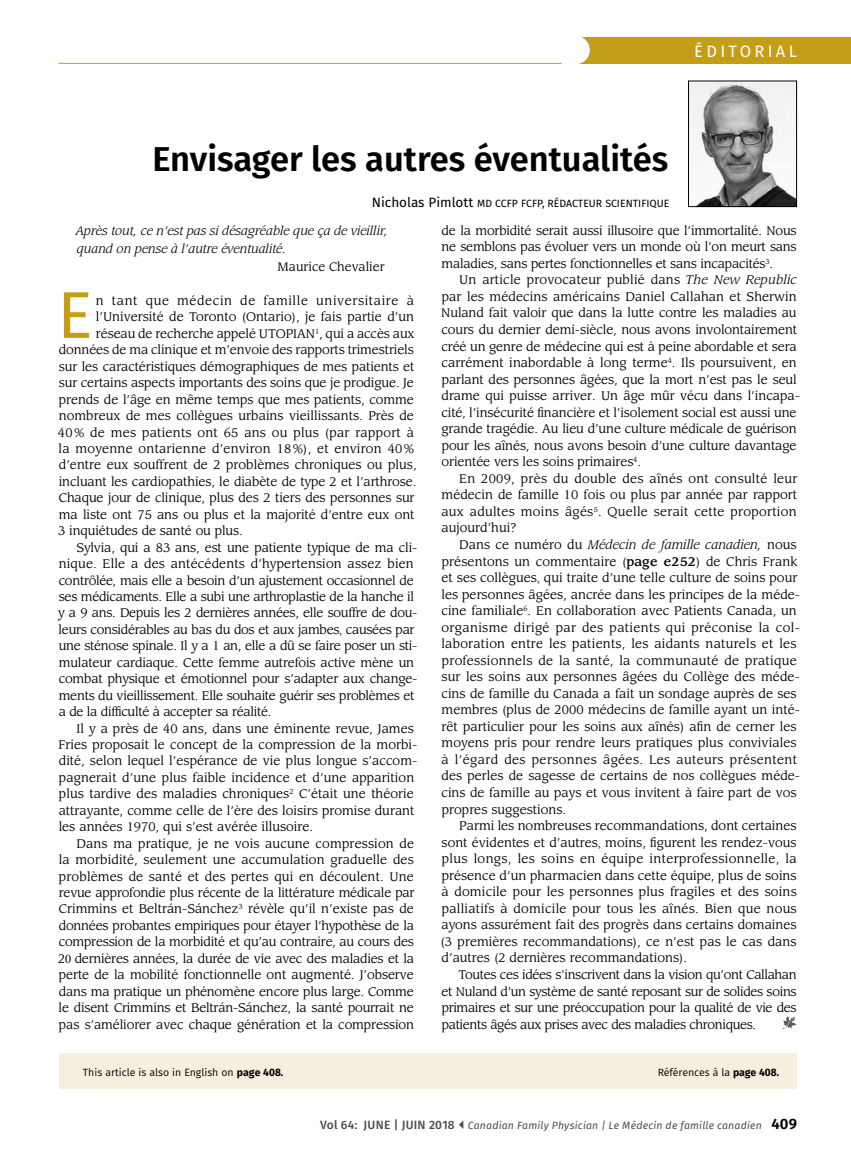
<style>
.page{position:relative;width:851px;height:1161px;background:#fff}
.page>*{position:absolute;margin:0;border:0;box-sizing:border-box;transform-origin:0 0}
.t1{font:66.15px "Fira Sans";color:#c49f16}
.t2{font:600 34.5px "Fira Sans";color:#000}
.t3{font:17.1px "Fira Sans";letter-spacing:.2em;color:#fff}
.t4{font:16.5px "Fira Sans";letter-spacing:.2em;color:#fff}
.t5{font:12.15px/16.5px "Leawood Std";letter-spacing:-.005em;color:#000;text-align:justify}
.t6{font:12.15px "Leawood Std";letter-spacing:-.025em;color:#000}
.t7{font:12.15px "Leawood Std";letter-spacing:.015em;color:#000}
.t8{font:12.15px "Leawood Std";letter-spacing:.02em;color:#000}
.t9{font:12.15px "Leawood Std";letter-spacing:.05em;color:#000}
.t10{font:italic 12px/18px "Leawood Std";color:#000}
.t11{font:12px "Leawood Std";color:#000}
.t12{font:italic 10.5px "Fira Sans";letter-spacing:.015em;color:#4d4d4f}
.t13{font:10.5px "Fira Sans";color:#000}
.t14{font:10.5px "Fira Sans";color:#000}
.s1{font-size:13.5px}
.s2{font-style:italic}
.s3{font-weight:500}
.s4{font-family:"Times New Roman"}
.s5{font-weight:700}
.s6{font-weight:500;font-style:normal;font-size:12px}
.s7{font-weight:600;font-style:normal;font-size:15px;color:#000}
</style>
<div class="page">
<img style="left:690px;top:83px;width:104px;height:122px">
<div style="left:688px;top:81px;width:108px;height:126px;border:1px solid #000"></div>
<hr style="left:58px;top:63px;width:503px;height:1px;background:#c49f16">
<div style="left:572px;top:37px;width:278px;height:27px;background:#c49f16"></div>
<div style="left:561px;top:36px;width:28px;height:28px;background:#fff;border-radius:50%"></div>
<svg style="left:782px;top:1015px;width:15px;height:14px"></svg>
<div style="left:59px;top:1053px;width:737px;height:36px;background:#f6efdf"></div>
<h3 class="t4" style="left:694px;top:39px;width:104px">ÉDITORIAL</h3>
<h3 class="t3" style="left:690px;top:40px;width:108px">ÉDITORIAL</h3>
<h2 class="t2" style="left:152px;top:131px;width:517px">Envisager les autres éventualités</h2>
<p class="t14" style="left:372px;top:195px;width:299px"><span class="s1">Nicholas Pimlott</span> MD CCFP FCFP, RÉDACTEUR SCIENTIFIQUE</p>
<p class="t10" style="left:76px;top:221px;width:313px">Après tout, ce n’est pas si désagréable que ça de vieillir, quand on pense à l’autre éventualité.</p>
<p class="t11" style="left:277px;top:259px;width:108px">Maurice Chevalier</p>
<h1 class="t1" style="left:57px;top:265px;width:37px">E</h1>
<p class="t9" style="left:96px;top:293px;width:319px">n tant que médecin de famille universitaire à</p>
<p class="t5" style="left:441px;top:222px;width:356px">de la morbidité serait aussi illusoire que l’immortalité. Nous ne semblons pas évoluer vers un monde où l’on meurt sans maladies, sans pertes fonctionnelles et sans incapacités<sup>3</sup>.</p>
<p class="t5" style="left:441px;top:272px;width:360px;text-align:left;text-indent:18px">Un article provocateur publié dans <span class="s2">The New Republic </span>par les médecins américains Daniel Callahan et Sherwin Nuland fait valoir que dans la lutte contre les maladies au cours du dernier demi-siècle, nous avons involontairement créé un genre de médecine qui est à peine abordable et sera carrément inabordable à long terme<sup>4</sup>. Ils poursuivent, en parlant des personnes âgées, que la mort n’est pas le seul drame qui puisse arriver. Un âge mûr vécu dans l’incapa&shy;cité, l’insécurité financière et l’isolement social est aussi une grande tragédie. Au lieu d’une culture médicale de guérison pour les aînés, nous avons besoin d’une culture davantage orientée vers les soins primaires<sup>4</sup>.</p>
<p class="t5" style="left:441px;top:470px;width:357px;text-indent:18px">En 2009, près du double des aînés ont consulté leur médecin de famille 10 fois ou plus par année par rapport aux adultes moins âgés<sup>5</sup>. Quelle serait cette proportion aujourd’hui?</p>
<p class="t5" style="left:441px;top:537px;width:360px;text-align:left;text-indent:18px">Dans ce numéro du <span class="s2">Médecin de famille canadien,</span> nous présentons un commentaire (<span class="s3">page e252</span>) de Chris Frank et ses collègues<span class="s4">,</span> qui traite d’une telle culture de soins pour les personnes âgées, ancrée dans les principes de la méde&shy;cine familiale<sup>6</sup>. En collaboration avec Patients Canada, un organisme dirigé par des patients qui préconise la col&shy;laboration entre les patients, les aidants naturels et les professionnels de la santé, la communauté de pratique sur les soins aux personnes âgées du Collège des méde&shy;cins de famille du Canada a fait un sondage auprès de ses membres (plus de 2000 médecins de famille ayant un inté&shy;rêt particulier pour les soins aux aînés) afin de cerner les moyens pris pour rendre leurs pratiques plus conviviales à l’égard des personnes âgées. Les auteurs présentent des perles de sagesse de certains de nos collègues méde&shy;cins de famille au pays et vous invitent à faire part de vos propres suggestions.</p>
<p class="t5" style="left:440px;top:818px;width:358px;text-indent:19px">Parmi les nombreuses recommandations, dont certaines sont évidentes et d’autres<span class="s4">,</span> moins, figurent les rendez-vous plus longs, les soins en équipe interprofessionnelle, la présence d’un pharmacien dans cette équipe, plus de soins à domicile pour les personnes plus fragiles et des soins palliatifs à domicile pour tous les aînés. Bien que nous ayons assurément fait des progrès dans certains domaines (3 premières recommandations), ce n’est pas le cas dans d’autres (2 dernières recommandations).</p>
<p class="t5" style="left:441px;top:967px;width:356px;text-indent:17px">Toutes ces idées s’inscrivent dans la vision qu’ont Callahan et Nuland d’un système de santé reposant sur de solides soins primaires et sur une préoccupation pour la qualité de vie des patients âgés aux prises avec des maladies chroniques.</p>
<p class="t5" style="left:96px;top:309px;width:320px">l’Université de Toronto (Ontario), je fais partie d’un</p>
<p class="t5" style="left:96px;top:326px;width:320px">réseau de recherche appelé UTOPIAN<sup>1</sup>, qui a accès aux</p>
<p class="t5" style="left:59px;top:342px;width:356px">données de ma clinique et m’envoie des rapports trimestriels</p>
<p class="t5" style="left:59px;top:358px;width:357px">sur les caractéristiques démographiques de mes patients et</p>
<p class="t5" style="left:59px;top:375px;width:356px">sur certains aspects importants des soins que je prodigue. Je</p>
<p class="t5" style="left:59px;top:391px;width:356px">prends de l’âge en même temps que mes patients, comme</p>
<p class="t5" style="left:59px;top:408px;width:356px">nombreux de mes collègues urbains vieillissants. Près de</p>
<p class="t8" style="left:58px;top:425px;width:357px">40 % de mes patients ont 65 ans ou plus (par rapport à</p>
<p class="t7" style="left:59px;top:441px;width:357px">la moyenne ontarienne d’environ 18%), et environ 40%</p>
<p class="t5" style="left:59px;top:457px;width:359px">d’entre eux souffrent de 2 problèmes chroniques ou plus,</p>
<p class="t5" style="left:59px;top:474px;width:359px">incluant les cardiopathies, le diabète de type 2 et l’arthrose.</p>
<p class="t5" style="left:59px;top:490px;width:357px">Chaque jour de clinique, plus des 2 tiers des personnes sur</p>
<p class="t5" style="left:59px;top:506px;width:357px">ma liste ont 75 ans ou plus et la majorité d’entre eux ont</p>
<p class="t5" style="left:58px;top:523px;width:186px">3 inquiétudes de santé ou plus.</p>
<p class="t5" style="left:77px;top:539px;width:342px">Sylvia, qui a 83 ans, est une patiente typique de ma cli-</p>
<p class="t5" style="left:59px;top:556px;width:356px">nique. Elle a des antécédents d’hypertension assez bien</p>
<p class="t6" style="left:59px;top:573px;width:356px">contrôlée, mais elle a besoin d’un ajustement occasionnel de</p>
<p class="t6" style="left:59px;top:589px;width:357px">ses médicaments. Elle a subi une arthroplastie de la hanche il</p>
<p class="t6" style="left:58px;top:606px;width:360px">y a 9 ans. Depuis les 2 dernières années, elle souffre de dou-</p>
<p class="t6" style="left:59px;top:622px;width:357px">leurs considérables au bas du dos et aux jambes<span class="s4">,</span> causées par</p>
<p class="t6" style="left:59px;top:639px;width:360px">une sténose spinale. Il y a 1 an, elle a dû se faire poser un sti-</p>
<p class="t5" style="left:59px;top:654px;width:357px">mulateur cardiaque. Cette femme autrefois active mène un</p>
<p class="t5" style="left:59px;top:671px;width:360px">combat physique et émotionnel pour s’adapter aux change-</p>
<p class="t6" style="left:59px;top:688px;width:357px">ments du vieillissement. Elle souhaite guérir ses problèmes et</p>
<p class="t6" style="left:59px;top:705px;width:214px">a de la difficulté à accepter sa réalité.</p>
<p class="t5" style="left:77px;top:720px;width:339px">Il y a près de 40 ans, dans une éminente revue, James</p>
<p class="t5" style="left:59px;top:737px;width:360px">Fries proposait le concept de la compression de la morbi-</p>
<p class="t5" style="left:59px;top:753px;width:360px">dité, selon lequel l’espérance de vie plus longue s’accom-</p>
<p class="t5" style="left:59px;top:770px;width:357px">pagnerait d’une plus faible incidence et d’une apparition</p>
<p class="t5" style="left:59px;top:786px;width:356px">plus tardive des maladies chroniques<sup>2</sup> C’était une théorie</p>
<p class="t5" style="left:59px;top:802px;width:357px">attrayante, comme celle de l’ère des loisirs promise durant</p>
<p class="t5" style="left:59px;top:819px;width:256px">les années 1970, qui s’est avérée illusoire.</p>
<p class="t5" style="left:77px;top:835px;width:339px">Dans ma pratique, je ne vois aucune compression de</p>
<p class="t5" style="left:59px;top:852px;width:357px">la morbidité, seulement une accumulation graduelle des</p>
<p class="t5" style="left:59px;top:868px;width:356px">problèmes de santé et des pertes qui en découlent. Une</p>
<p class="t5" style="left:59px;top:885px;width:357px">revue approfondie plus récente de la littérature médicale par</p>
<p class="t5" style="left:59px;top:901px;width:356px">Crimmins et Beltrán-Sánchez<sup>3</sup> révèle qu’il n’existe pas de</p>
<p class="t5" style="left:59px;top:918px;width:357px">données probantes empiriques pour étayer l’hypothèse de la</p>
<p class="t5" style="left:59px;top:934px;width:356px">compression de la morbidité et qu’au contraire, au cours des</p>
<p class="t5" style="left:58px;top:950px;width:357px">2<span class="s4">0</span> dernières années, la durée de vie avec des maladies et la</p>
<p class="t5" style="left:59px;top:967px;width:356px">perte de la mobilité fonctionnelle ont augmenté. J’observe</p>
<p class="t5" style="left:59px;top:983px;width:356px">dans ma pratique un phénomène encore plus large. Comme</p>
<p class="t5" style="left:59px;top:1000px;width:357px">le disent Crimmins et Beltrán-Sánchez, la santé pourrait ne</p>
<p class="t5" style="left:59px;top:1016px;width:356px">pas s’améliorer avec chaque génération et la compression</p>
<p class="t13" style="left:83px;top:1064px;width:202px">This article is also in English on <span class="s5">page 408.</span></p>
<p class="t13" style="left:657px;top:1064px;width:123px">Références à la <span class="s5">page 408.</span></p>
<p class="t12" style="left:320px;top:1117px;width:478px"><span class="s6">Vol 64: JUNE | JUIN 2018</span> Canadian Family Physician | Le Médecin de famille canadien <span class="s7">409</span></p>
</div>
